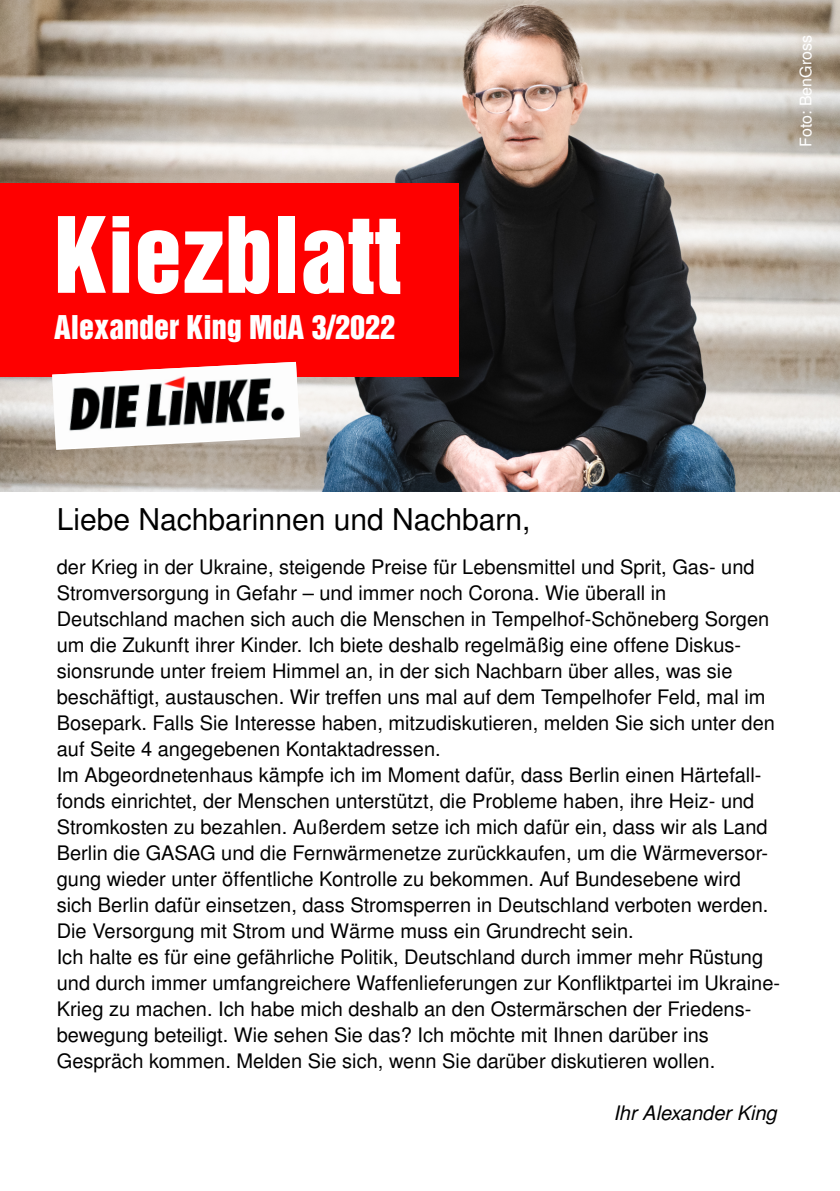
<style>
.page{position:relative;width:840px;height:1191px;background:#fff}
.page>*{position:absolute;margin:0;border:0;box-sizing:border-box;transform-origin:0 0}
.t1{font:96px "Helvetica Inserat";color:#fff}
.t2{font:30px "Nimbus San L";color:#000}
.t3{font:30px "Helvetica Inserat";color:#fff}
.t4{font:20px/26px "Nimbus San L";color:#000}
.t5{font:italic 20px "Nimbus San L";color:#000}
.t6{font:16px "Nimbus San L";color:#fff}
</style>
<div class="page">
<img style="left:0;top:0;width:839px;height:492px">
<div style="left:0;top:183px;width:458px;height:193px;background:#fe0000"></div>
<svg style="left:52px;top:376px;width:248px;height:74px"></svg>
<img style="left:52px;top:362px;width:247px;height:85px">
<h1 class="t1" style="left:54px;top:216px;width:348px">Kiezblatt</h1>
<h2 class="t3" style="left:54px;top:315px;width:342px">Alexander King MdA 3/2022</h2>
<p class="t6" style="left:799px;top:146px;width:113px;rotate:-90deg">Foto: BenGross</p>
<h2 class="t2" style="left:57px;top:508px;width:475px">Liebe Nachbarinnen und Nachbarn,</h2>
<p class="t4" style="left:57px;top:556px;width:724px">der Krieg in der Ukraine, steigende Preise für Lebensmittel und Sprit, Gas- und Stromversorgung in Gefahr – und immer noch Corona. Wie überall in Deutschland machen sich auch die Menschen in Tempelhof-Schöneberg Sorgen um die Zukunft ihrer Kinder. Ich biete deshalb regelmäßig eine offene Diskus&shy;sionsrunde unter freiem Himmel an, in der sich Nachbarn über alles, was sie beschäftigt, austauschen. Wir treffen uns mal auf dem Tempelhofer Feld, mal im Bosepark. Falls Sie Interesse haben, mitzudiskutieren, melden Sie sich unter den auf Seite 4 angegebenen Kontaktadressen.<br>Im Abgeordnetenhaus kämpfe ich im Moment dafür, dass Berlin einen Härtefall&shy;fonds einrichtet, der Menschen unterstützt, die Probleme haben, ihre Heiz- und Stromkosten zu bezahlen. Außerdem setze ich mich dafür ein, dass wir als Land Berlin die GASAG und die Fernwärmenetze zurückkaufen, um die Wärmeversor&shy;gung wieder unter öffentliche Kontrolle zu bekommen. Auf Bundesebene wird sich Berlin dafür einsetzen, dass Stromsperren in Deutschland verboten werden.<br>Die Versorgung mit Strom und Wärme muss ein Grundrecht sein.<br>Ich halte es für eine gefährliche Politik, Deutschland durch immer mehr Rüstung und durch immer umfangreichere Waffenlieferungen zur Konfliktpartei im Ukraine-Krieg zu machen. Ich habe mich deshalb an den Ostermärschen der Friedens&shy;bewegung beteiligt. Wie sehen Sie das? Ich möchte mit Ihnen darüber ins Gespräch kommen. Melden Sie sich, wenn Sie darüber diskutieren wollen.</p>
<p class="t5" style="left:613px;top:1105px;width:165px">Ihr Alexander King</p>
</div>
